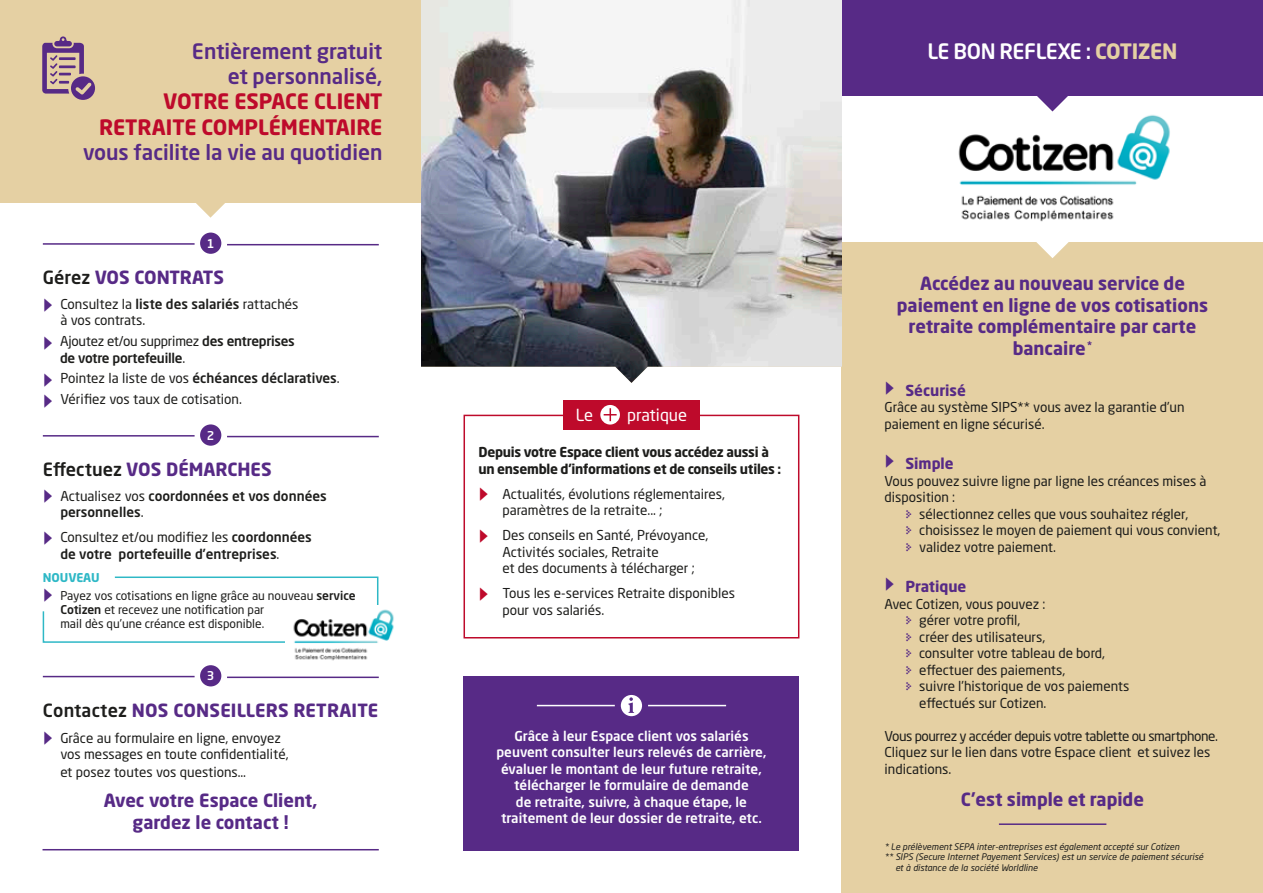
<style>
.page{position:relative;width:1263px;height:893px;background:#fff}
.page>*{position:absolute;margin:0;border:0;box-sizing:border-box;transform-origin:0 0}
.t1{font:500 21px/25.2px "Neo Sans Std";color:#572a86;text-align:right}
.t2{font:700 21px/25.2px "Neo Sans Std";color:#be0a2b;text-align:right}
.t3{font:500 21px "Neo Sans Std";letter-spacing:-.02em;color:#fff}
.t4{font:700 18px/21.6px "Neo Sans Std";color:#572a86;text-align:center}
.t5{font:16.5px "Neo Sans Std";color:#fff}
.t6{font:700 15px "Neo Sans Std";color:#572a86}
.t7{font:13.5px/16.5px "Neo Sans Std";color:#1d1d1b}
.t8{font:500 13.5px/16.5px "Neo Sans Std";color:#fff;text-align:center}
.t9{font:500 13.5px/16.5px "Neo Sans Std";color:#1d1d1b}
.t10{font:13.5px/16.5px "Neo Sans Std";letter-spacing:-.025em;color:#1d1d1b}
.t11{font:700 13.5px/16.5px "Neo Sans Std";letter-spacing:-.02em;color:#1d1d1b}
.t12{font:500 13.5px/16.5px "Neo Sans Std";letter-spacing:-.02em;color:#1d1d1b}
.t13{font:13.5px "Neo Sans Std";letter-spacing:-.02em;color:#1d1d1b}
.t14{font:12px/17.9px "Neo Sans Std";color:#1d1d1b}
.t15{font:500 12px "Neo Sans Std";color:#fff}
.t16{font:italic 9px "Neo Sans Std";color:#1d1d1b}
.s1{font-weight:500;color:#1d1d1b}
.s2{font-family:"Simple Direction Arrows";font-size:22.05px;color:#572a86}
.s3{font-weight:500}
.s4{font-family:"Simple Direction Arrows";font-weight:400;font-size:22.05px;color:#572a86}
.s5{font-weight:400}
.s6{font-weight:700;color:#2eb8c6}
.s7{font-family:"Simple Direction Arrows";font-size:22.05px;color:#be0a2b}
.s8{font-weight:700;color:#e5d0a3}
.s9{font-family:"Simple Direction Arrows";font-weight:400;font-size:22.05px}
.s10{font-family:"Simple Direction Arrows";color:#572a86}
</style>
<div class="page">
<img style="left:958px;top:111px;width:212px;height:111px">
<div style="left:841px;top:242px;width:422px;height:651px;background:#e5d0a3"></div>
<div style="left:842px;top:0;width:421px;height:95px;background:#572a86"></div>
<hr style="left:999px;top:823px;width:107px;height:2px;background:#572a86">
<div style="left:0;top:0;width:421px;height:202px;background:#e5d0a3"></div>
<svg style="left:194px;top:202px;width:33px;height:16px"></svg>
<img style="left:421px;top:0;width:421px;height:383px">
<svg style="left:1036px;top:95px;width:33px;height:16px"></svg>
<svg style="left:1036px;top:242px;width:33px;height:16px"></svg>
<div style="left:200px;top:233px;width:21px;height:21px;background:#572a86;border-radius:50%"></div>
<hr style="left:43px;top:243px;width:152px;height:2px;background:#572a86">
<hr style="left:227px;top:244px;width:152px;height:1px;background:#572a86">
<div style="left:200px;top:424px;width:21px;height:22px;background:#572a86;border-radius:50%"></div>
<hr style="left:43px;top:435px;width:152px;height:2px;background:#572a86">
<hr style="left:227px;top:436px;width:152px;height:1px;background:#572a86">
<div style="left:200px;top:665px;width:21px;height:21px;background:#572a86;border-radius:50%"></div>
<hr style="left:43px;top:676px;width:152px;height:1px;background:#572a86">
<hr style="left:227px;top:677px;width:152px;height:1px;background:#572a86">
<svg style="left:42px;top:576px;width:337px;height:67px"></svg>
<img style="left:286px;top:606px;width:108px;height:55px">
<svg style="left:42px;top:36px;width:53px;height:64px"></svg>
<hr style="left:43px;top:849px;width:336px;height:1px;background:#572a86">
<div style="left:463px;top:415px;width:336px;height:223px;border:2px solid #be0a2b"></div>
<div style="left:563px;top:400px;width:137px;height:29px;background:#be0a2b"></div>
<svg style="left:600px;top:405px;width:20px;height:20px"></svg>
<svg style="left:604px;top:408px;width:13px;height:13px"></svg>
<div style="left:463px;top:676px;width:336px;height:174px;background:#572a86"></div>
<hr style="left:537px;top:705px;width:189px;height:1px;background:#fff">
<svg style="left:618px;top:692px;width:27px;height:27px"></svg>
<div style="left:615px;top:689px;width:33px;height:33px;border:6px solid #572a86;border-radius:50%"></div>
<svg style="left:628px;top:697px;width:6px;height:16px"></svg>
<h1 class="t1" style="left:192px;top:38px;width:192px">Entièrement gratuit et personnalisé,</h1>
<h1 class="t2" style="left:99px;top:88px;width:285px">VOTRE ESPACE CLIENT<br>RETRAITE COMPLÉMENTAIRE</h1>
<h1 class="t1" style="left:83px;top:139px;width:301px">vous facilite la vie au quotidien</h1>
<p class="t15" style="left:207px;top:236px;width:9px">1</p>
<h2 class="t4" style="left:43px;top:266px;width:183px"><span class="s1">Gérez</span> VOS CONTRATS</h2>
<p class="t7" style="left:60px;top:295px;width:240px;text-indent:-18px"><span class="s2">g</span> Consultez la <span class="s3">liste des salariés</span> rattachés à vos contrats.</p>
<p class="t12" style="left:60px;top:333px;width:236px;text-indent:-17px"><span class="s4">g</span> <span class="s5">Ajoutez et/ou supprimez</span> des entreprises de votre portefeuille<span class="s5">.</span></p>
<p class="t7" style="left:43px;top:368px;width:298px;line-height:20.7px"><span class="s2">g</span> Pointez la liste de vos <span class="s3">échéances déclaratives</span>. <span class="s2">g</span> Vérifiez vos taux de cotisation.</p>
<p class="t15" style="left:207px;top:428px;width:9px">2</p>
<h2 class="t4" style="left:43px;top:458px;width:230px"><span class="s1">Effectuez</span> VOS DÉMARCHES</h2>
<p class="t9" style="left:60px;top:487px;width:268px;text-indent:-18px"><span class="s4">g</span> <span class="s5">Actualisez vos</span> coordonnées et vos données personnelles<span class="s5">.</span></p>
<p class="t9" style="left:60px;top:529px;width:253px;text-indent:-18px"><span class="s4">g</span> <span class="s5">Consultez et/ou modifiez les</span> coordonnées de votre portefeuille d’entreprises<span class="s5">.</span></p>
<p class="t14" style="left:43px;top:568px;width:314px"><span class="s6">NOUVEAU<br></span><span class="s2">g</span> Payez vos cotisations en ligne grâce au nouveau <span class="s3">service</span></p>
<p class="t14" style="left:60px;top:602px;width:205px;line-height:14.4px"><span class="s3">Cotizen</span> et recevez une notification par mail dès qu’une créance est disponible.</p>
<p class="t15" style="left:207px;top:668px;width:9px">3</p>
<h2 class="t4" style="left:43px;top:699px;width:337px"><span class="s1">Contactez</span> NOS CONSEILLERS RETRAITE</h2>
<p class="t7" style="left:60px;top:730px;width:230px;text-indent:-18px"><span class="s2">g</span> Grâce au formulaire en ligne, envoyez vos messages en toute confidentialité,</p>
<p class="t7" style="left:60px;top:764px;width:187px">et posez toutes vos questions…</p>
<h2 class="t4" style="left:104px;top:789px;width:215px">Avec votre Espace Client, gardez le contact !</h2>
<p class="t5" style="left:576px;top:405px;width:19px">Le</p>
<p class="t5" style="left:627px;top:405px;width:61px">pratique</p>
<p class="t11" style="left:478px;top:444px;width:304px">Depuis votre Espace client vous accédez aussi à un ensemble d’informations et de conseils utiles :</p>
<p class="t7" style="left:502px;top:485px;width:224px;text-indent:-24px"><span class="s7">g</span> Actualités, évolutions réglementaires, paramètres de la retraite... ;</p>
<p class="t7" style="left:502px;top:527px;width:208px;text-indent:-24px"><span class="s7">g</span> Des conseils en Santé, Prévoyance,<br>Activités sociales, Retraite<br>et des documents à télécharger ;</p>
<p class="t7" style="left:502px;top:585px;width:234px;text-indent:-24px"><span class="s7">g</span> Tous les e-services Retraite disponibles pour vos salariés.</p>
<p class="t8" style="left:496px;top:727px;width:272px">Grâce à leur Espace client vos salariés peuvent consulter leurs relevés de carrière, évaluer le montant de leur future retraite, télécharger le formulaire de demande<br>de retraite, suivre, à chaque étape, le traitement de leur dossier de retraite, etc.</p>
<h1 class="t3" style="left:928px;top:38px;width:251px">LE BON REFLEXE : <span class="s8">COTIZEN</span></h1>
<h2 class="t4" style="left:897px;top:272px;width:313px">Accédez au nouveau service de paiement en ligne de vos cotisations retraite complémentaire par carte bancaire<sup>*</sup></h2>
<p class="t6" style="left:884px;top:381px;width:83px"><span class="s9">g</span> Sécurisé</p>
<p class="t7" style="left:884px;top:399px;width:302px">Grâce au système SIPS** vous avez la garantie d’un paiement en ligne sécurisé.</p>
<p class="t6" style="left:884px;top:454px;width:71px"><span class="s9">g</span> Simple</p>
<p class="t7" style="left:884px;top:472px;width:323px">Vous pouvez suivre ligne par ligne les créances mises à disposition :</p>
<p class="t7" style="left:906px;top:505px;width:316px"><span class="s10">w</span> sélectionnez celles que vous souhaitez régler,<br><span class="s10">w</span> choisissez le moyen de paiement qui vous convient, <span class="s10">w</span> validez votre paiement.</p>
<p class="t6" style="left:884px;top:577px;width:83px"><span class="s9">g</span> Pratique</p>
<p class="t7" style="left:884px;top:595px;width:162px">Avec Cotizen, vous pouvez :</p>
<p class="t13" style="left:906px;top:612px;width:116px"><span class="s10">w</span> gérer votre profil,</p>
<p class="t7" style="left:906px;top:628px;width:141px"><span class="s10">w</span> créer des utilisateurs,</p>
<p class="t7" style="left:906px;top:645px;width:201px"><span class="s10">w</span> consulter votre tableau de bord,</p>
<p class="t7" style="left:906px;top:661px;width:161px"><span class="s10">w</span> effectuer des paiements,</p>
<p class="t7" style="left:906px;top:678px;width:225px"><span class="s10">w</span> suivre l’historique de vos paiements</p>
<p class="t7" style="left:919px;top:694px;width:129px">effectués sur Cotizen.</p>
<p class="t10" style="left:884px;top:727px;width:335px">Vous pourrez y accéder depuis votre tablette ou smartphone.<br>Cliquez sur le lien dans votre Espace client et suivez les indications.</p>
<h2 class="t4" style="left:961px;top:788px;width:185px">C’est simple et rapide</h2>
<p class="t16" style="left:884px;top:841px;width:296px">* Le prélèvement SEPA inter-entreprises est également accepté sur Cotizen</p>
<p class="t16" style="left:884px;top:851px;width:320px">** SIPS (Secure Internet Payement Services) est un service de paiement sécurisé</p>
<p class="t16" style="left:895px;top:862px;width:144px">et à distance de la société Worldline</p>
</div>
